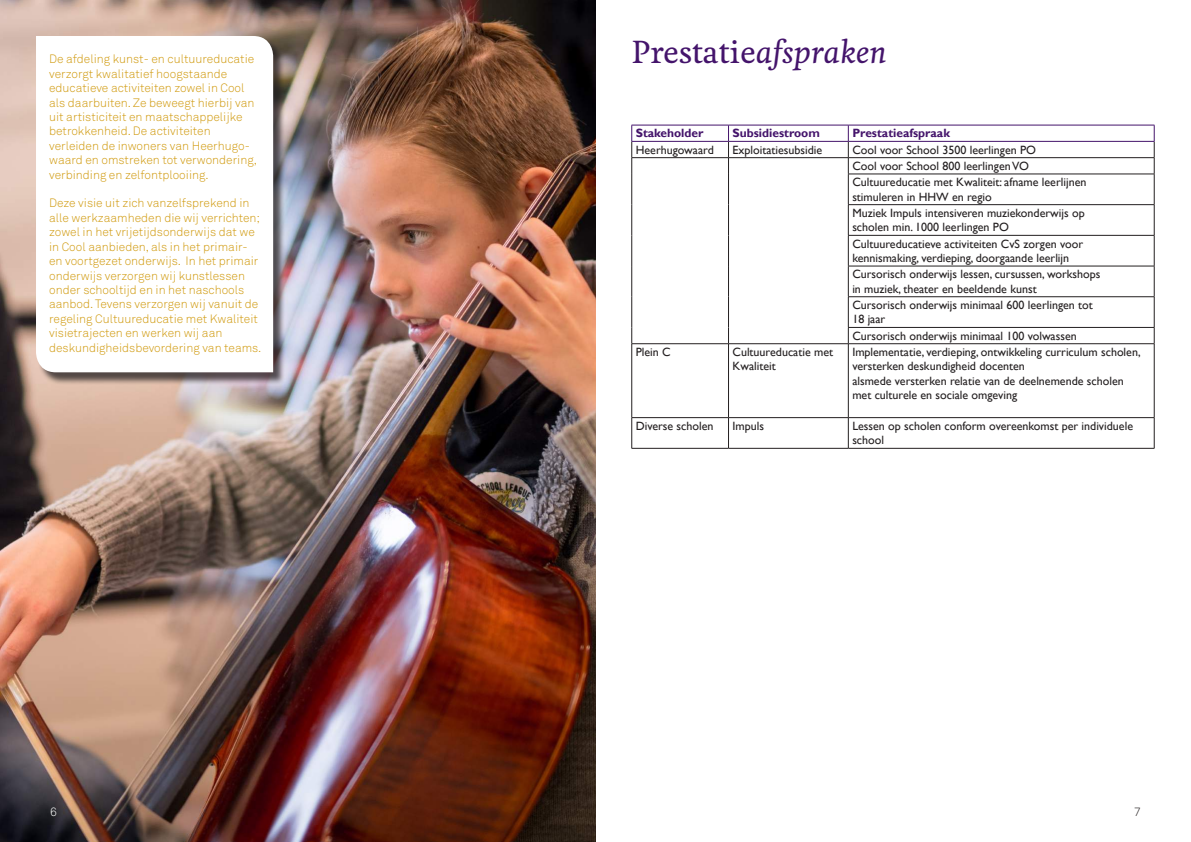
<style>
.page{position:relative;width:1191px;height:842px;background:#fff}
.page>*{position:absolute;margin:0;border:0;box-sizing:border-box;transform-origin:0 0}
.t1{font:500 30px "Feijoa";color:#44146b}
.t2{font:12px/16.3px "Gill Sans";color:#231f20}
.t3{font:300 12px/14.4px "Akkurat";color:#d0990c}
.t4{font:700 12px "Gill Sans";color:#44146b}
.t5{font:300 12px "Akkurat";color:#fff}
.t6{font:300 12px "Akkurat";color:#231f20}
.s1{font-style:italic}
</style>
<div class="page">
<img style="left:0;top:0;width:595px;height:842px">
<hr style="left:631px;top:157px;width:97px;height:1px;background:#231f20">
<hr style="left:848px;top:157px;width:306px;height:1px;background:#231f20">
<hr style="left:631px;top:174px;width:1px;height:31px;background:#231f20">
<hr style="left:848px;top:174px;width:306px;height:1px;background:#231f20">
<hr style="left:1154px;top:174px;width:1px;height:30px;background:#231f20">
<hr style="left:631px;top:205px;width:1px;height:30px;background:#231f20">
<hr style="left:848px;top:204px;width:306px;height:1px;background:#231f20">
<hr style="left:1154px;top:205px;width:1px;height:30px;background:#231f20">
<hr style="left:631px;top:235px;width:1px;height:31px;background:#231f20">
<hr style="left:848px;top:235px;width:306px;height:1px;background:#231f20">
<hr style="left:1154px;top:236px;width:1px;height:30px;background:#231f20">
<hr style="left:631px;top:266px;width:1px;height:31px;background:#231f20">
<hr style="left:848px;top:266px;width:306px;height:1px;background:#231f20">
<hr style="left:1154px;top:266px;width:1px;height:30px;background:#231f20">
<hr style="left:631px;top:297px;width:1px;height:30px;background:#231f20">
<hr style="left:848px;top:296px;width:306px;height:1px;background:#231f20">
<hr style="left:1154px;top:297px;width:1px;height:30px;background:#231f20">
<svg style="left:631px;top:327px;width:1px;height:16px"></svg>
<hr style="left:848px;top:327px;width:306px;height:1px;background:#231f20">
<svg style="left:1154px;top:328px;width:1px;height:15px"></svg>
<hr style="left:631px;top:343px;width:97px;height:1px;background:#231f20">
<hr style="left:631px;top:344px;width:1px;height:73px;background:#231f20">
<hr style="left:728px;top:344px;width:1px;height:73px;background:#231f20">
<hr style="left:848px;top:343px;width:306px;height:1px;background:#231f20">
<hr style="left:848px;top:344px;width:1px;height:73px;background:#231f20">
<hr style="left:1154px;top:344px;width:1px;height:73px;background:#231f20">
<hr style="left:631px;top:417px;width:97px;height:1px;background:#231f20">
<hr style="left:631px;top:418px;width:1px;height:30px;background:#231f20">
<hr style="left:728px;top:417px;width:120px;height:1px;background:#231f20">
<hr style="left:728px;top:418px;width:1px;height:30px;background:#231f20">
<hr style="left:848px;top:417px;width:306px;height:1px;background:#231f20">
<hr style="left:848px;top:418px;width:1px;height:30px;background:#231f20">
<hr style="left:1154px;top:418px;width:1px;height:30px;background:#231f20">
<hr style="left:631px;top:448px;width:97px;height:1px;background:#231f20">
<hr style="left:728px;top:448px;width:120px;height:1px;background:#231f20">
<hr style="left:848px;top:448px;width:306px;height:1px;background:#231f20">
<hr style="left:631px;top:125px;width:97px;height:1px;background:#44146b">
<svg style="left:631px;top:125px;width:1px;height:49px"></svg>
<hr style="left:728px;top:125px;width:120px;height:1px;background:#44146b">
<hr style="left:848px;top:125px;width:306px;height:1px;background:#44146b">
<svg style="left:1154px;top:125px;width:1px;height:49px"></svg>
<hr style="left:631px;top:141px;width:97px;height:1px;background:#44146b">
<hr style="left:728px;top:141px;width:120px;height:1px;background:#44146b">
<hr style="left:848px;top:141px;width:306px;height:1px;background:#44146b">
<svg style="left:728px;top:125px;width:1px;height:49px"></svg>
<svg style="left:848px;top:125px;width:1px;height:49px"></svg>
<hr style="left:728px;top:174px;width:1px;height:31px;background:#231f20">
<hr style="left:848px;top:174px;width:1px;height:30px;background:#231f20">
<hr style="left:728px;top:205px;width:1px;height:30px;background:#231f20">
<hr style="left:848px;top:205px;width:1px;height:30px;background:#231f20">
<hr style="left:728px;top:235px;width:1px;height:31px;background:#231f20">
<hr style="left:848px;top:236px;width:1px;height:30px;background:#231f20">
<hr style="left:728px;top:266px;width:1px;height:31px;background:#231f20">
<hr style="left:848px;top:266px;width:1px;height:30px;background:#231f20">
<hr style="left:728px;top:297px;width:1px;height:30px;background:#231f20">
<hr style="left:848px;top:297px;width:1px;height:30px;background:#231f20">
<svg style="left:728px;top:327px;width:1px;height:16px"></svg>
<svg style="left:848px;top:328px;width:1px;height:15px"></svg>
<hr style="left:728px;top:343px;width:120px;height:1px;background:#231f20">
<hr style="left:728px;top:157px;width:120px;height:1px;background:#231f20">
<div style="left:38px;top:38px;width:248px;height:347px;background:#231f20;opacity:.75"></div>
<svg style="left:36px;top:36px;width:237px;height:336px"></svg>
<p class="t3" style="left:49px;top:52px;width:209px">De afdeling kunst- en cultuureducatie verzorgt kwalitatief hoogstaande educatieve activiteiten zowel in Cool als daarbuiten. Ze beweegt hierbij van uit artisticiteit en maatschappelijke betrokkenheid. De activiteiten verleiden de inwoners van Heerhugo&shy;waard en omstreken tot verwondering, verbinding en zelfontplooiing.</p>
<p class="t3" style="left:49px;top:196px;width:214px">Deze visie uit zich vanzelfsprekend in alle werkzaamheden die wij verrichten; zowel in het vrijetijdsonderwijs dat we in Cool aanbieden, als in het primair&shy;en voortgezet onderwijs. In het primair onderwijs verzorgen wij kunstlessen onder schooltijd en in het naschools aanbod. Tevens verzorgen wij vanuit de regeling Cultuureducatie met Kwaliteit visietrajecten en werken wij aan deskundigheidsbevordering van teams.</p>
<h1 class="t1" style="left:631px;top:33px;width:257px">Prestatie<span class="s1">afspraken</span></h1>
<p class="t4" style="left:636px;top:126px;width:69px">Stakeholder</p>
<p class="t4" style="left:732px;top:126px;width:89px">Subsidiestroom</p>
<p class="t4" style="left:852px;top:126px;width:99px">Prestatieafspraak</p>
<p class="t2" style="left:636px;top:142px;width:80px">Heerhugowaard</p>
<p class="t2" style="left:732px;top:142px;width:91px">Exploitatiesubsidie</p>
<p class="t2" style="left:852px;top:142px;width:236px">Cool voor School 3500 leerlingen PO<br>Cool voor School 800 leerlingen VO<br>Cultuureducatie met Kwaliteit: afname leerlijnen</p>
<p class="t2" style="left:852px;top:189px;width:234px">stimuleren in HHW en regio<br>Muziek Impuls intensiveren muziekonderwijs op</p>
<p class="t2" style="left:852px;top:219px;width:232px">scholen min. 1000 leerlingen PO<br>Cultuureducatieve activiteiten CvS zorgen voor</p>
<p class="t2" style="left:852px;top:250px;width:250px">kennismaking, verdieping, doorgaande leerlijn<br>Cursorisch onderwijs lessen, cursussen, workshops</p>
<p class="t2" style="left:852px;top:281px;width:242px">in muziek, theater en beeldende kunst<br>Cursorisch onderwijs minimaal 600 leerlingen tot</p>
<p class="t2" style="left:852px;top:311px;width:226px">18 jaar<br>Cursorisch onderwijs minimaal 100 volwassen</p>
<p class="t2" style="left:636px;top:344px;width:36px">Plein C</p>
<p class="t2" style="left:732px;top:345px;width:102px;line-height:14.4px">Cultuureducatie met<br>Kwaliteit</p>
<p class="t2" style="left:852px;top:345px;width:290px;line-height:14.4px">Implementatie, verdieping, ontwikkeling curriculum scholen, versterken deskundigheid docenten<br>alsmede versterken relatie van de deelnemende scholen met culturele en sociale omgeving</p>
<p class="t2" style="left:636px;top:418px;width:79px">Diverse scholen</p>
<p class="t2" style="left:732px;top:418px;width:33px">Impuls</p>
<p class="t2" style="left:852px;top:419px;width:282px;line-height:14.4px">Lessen op scholen conform overeenkomst per individuele school</p>
<p class="t5" style="left:50px;top:804px;width:8px">6</p>
<p class="t6" style="left:1134px;top:804px;width:8px">7</p>
</div>
